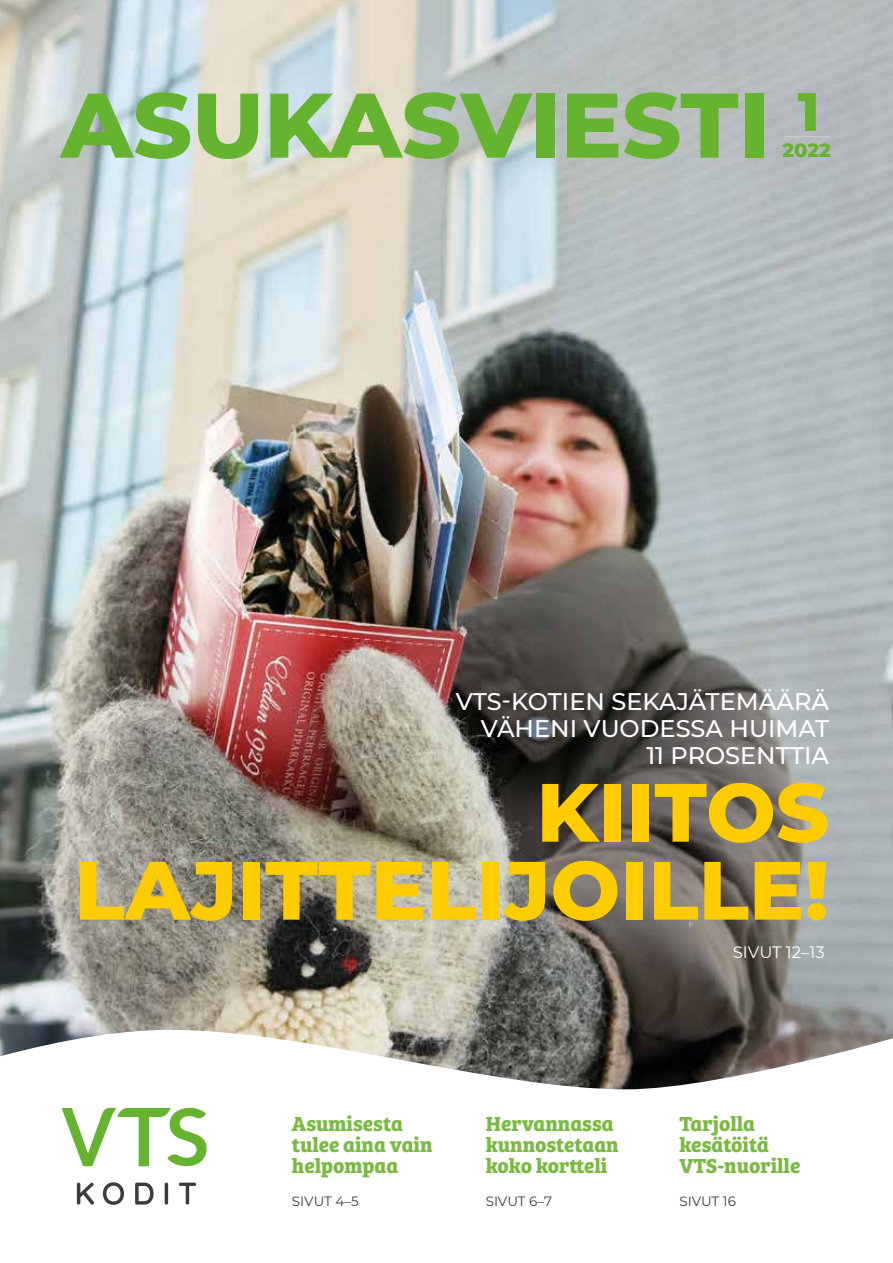
<style>
.page{position:relative;width:893px;height:1263px;background:#fff}
.page>*{position:absolute;margin:0;border:0;box-sizing:border-box;transform-origin:0 0}
.t1{font:800 91.5px "Montserrat";color:#65b32e}
.t2{font:800 82.5px/78px "Montserrat";color:#fc0;text-align:right}
.t3{font:800 54px "Montserrat";color:#65b32e}
.t4{font:500 24px/27px "Montserrat";color:#fff;text-align:right}
.t5{font:700 21px/21px "Bree Serif";color:#7aba42}
.t6{font:800 19.5px "Montserrat";color:#65b32e}
.t7{font:16.5px "Montserrat";color:#fff}
.t8{font:13.5px "Montserrat";color:#3c3c3b}
</style>
<div class="page">
<img style="left:0;top:0;width:893px;height:988px">
<svg style="left:0;top:988px;width:893px;height:217px"></svg>
<svg style="left:62px;top:1108px;width:145px;height:58px"></svg>
<svg style="left:77px;top:1182px;width:17px;height:23px"></svg>
<svg style="left:179px;top:1182px;width:17px;height:22px"></svg>
<svg style="left:103px;top:1182px;width:21px;height:23px"></svg>
<svg style="left:165px;top:1182px;width:3px;height:22px"></svg>
<svg style="left:135px;top:1182px;width:19px;height:22px"></svg>
<hr style="left:785px;top:136px;width:45px;height:1px;background:#d0d0d0">
<h1 class="t1" style="left:61px;top:58px;width:710px">ASUKASVIESTI</h1>
<h3 class="t3" style="left:798px;top:72px;width:23px">1</h3>
<p class="t6" style="left:783px;top:136px;width:50px">2022</p>
<p class="t4" style="left:456px;top:687px;width:375px">VTS-KOTIEN SEKAJÄTEMÄÄRÄ<br>VÄHENI VUODESSA HUIMAT<br>11 PROSENTTIA</p>
<h2 class="t2" style="left:74px;top:769px;width:756px">KIITOS<br>LAJITTELIJOILLE!</h2>
<p class="t7" style="left:733px;top:941px;width:93px">SIVUT 12–13</p>
<p class="t5" style="left:292px;top:1112px;width:142px">Asumisesta tulee aina vain helpompaa</p>
<p class="t8" style="left:292px;top:1192px;width:68px">SIVUT 4–5</p>
<p class="t5" style="left:486px;top:1112px;width:134px">Hervannassa kunnostetaan koko kortteli</p>
<p class="t8" style="left:486px;top:1192px;width:68px">SIVUT 6–7</p>
<p class="t5" style="left:679px;top:1112px;width:122px">Tarjolla kesätöitä<br>VTS-nuorille</p>
<p class="t8" style="left:679px;top:1192px;width:58px">SIVUT 16</p>
</div>
